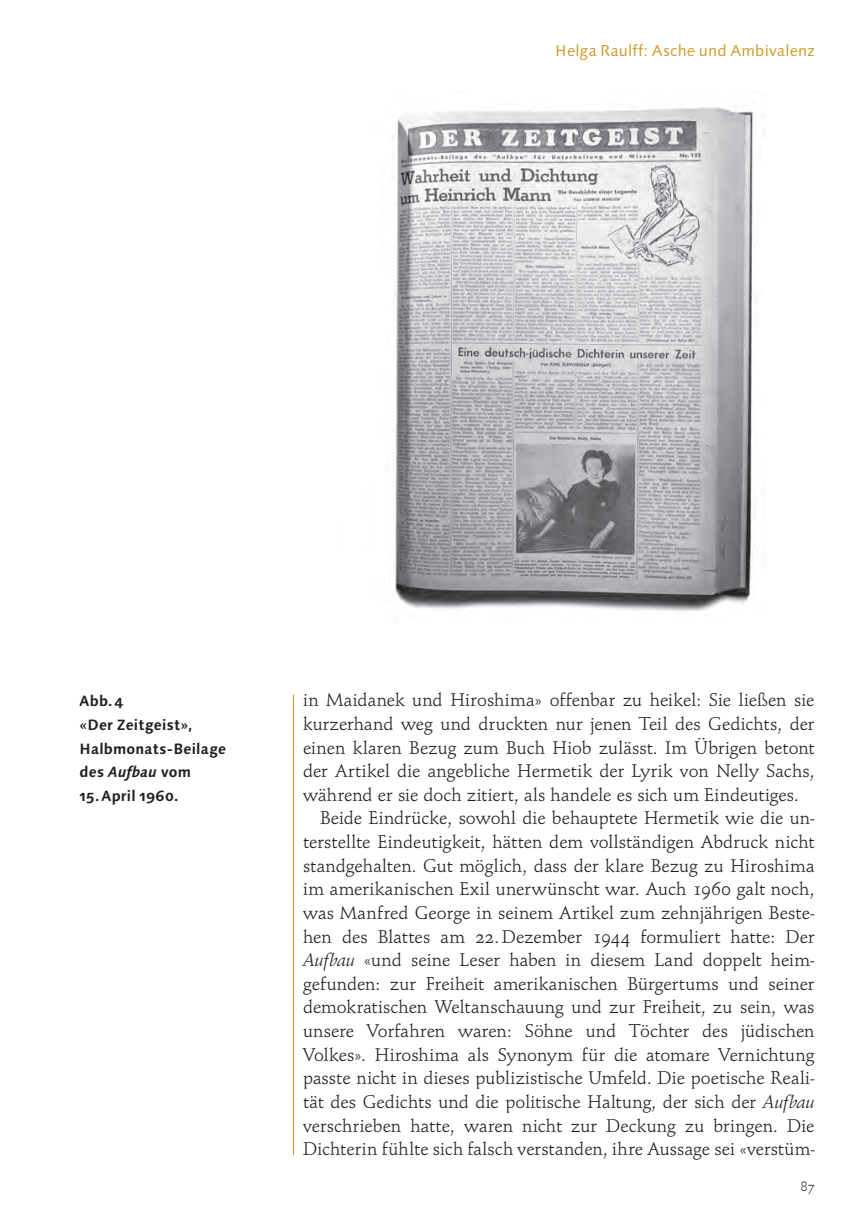
<style>
.page{position:relative;width:853px;height:1220px;background:#fff}
.page>*{position:absolute;margin:0;border:0;box-sizing:border-box;transform-origin:0 0}
.t1{font:19.25px "Schneidler OSF";letter-spacing:.005em;color:#231f20}
.t2{font:15.75px "Linotype Syntax Os F";letter-spacing:.015em;color:#cf9b2a}
.t3{font:700 14.88px/23.6px "Linotype Syntax Os F";letter-spacing:.015em;color:#231f20}
.t4{font:14px "Schneidler OSF";color:#231f20}
.s1{font-family:"Linotype Syntax SC"}
.s2{font-style:italic}
.s3{font-family:"Schneidler Ita"}
</style>
<div class="page">
<hr style="left:293px;top:694px;width:1px;height:460px;background:#cf9b2a">
<img style="left:395px;top:107px;width:361px;height:504px">
<p class="t2" style="left:555px;top:45px;width:260px">Helga Raulff<span class="s1">:</span> Asche und Ambivalenz</p>
<p class="t3" style="left:79px;top:690px;width:148px">Abb. 4<br>«Der Zeitgeist»,<br>Halbmonats-Beilage des <span class="s2">Aufbau</span> vom</p>
<p class="t3" style="left:79px;top:785px;width:100px">15. April 1960.</p>
<p class="t1" style="left:303px;top:692px;width:512px">in Maidanek und Hiroshima» offenbar zu heikel: Sie ließen sie</p>
<p class="t1" style="left:303px;top:716px;width:512px">kurzerhand weg und druckten nur jenen Teil des Gedichts, der</p>
<p class="t1" style="left:303px;top:739px;width:512px">einen klaren Bezug zum Buch Hiob zulässt. Im Übrigen betont</p>
<p class="t1" style="left:303px;top:763px;width:512px">der Artikel die angebliche Hermetik der Lyrik von Nelly Sachs,</p>
<p class="t1" style="left:303px;top:787px;width:497px">während er sie doch zitiert, als handele es sich um Eindeutiges.</p>
<p class="t1" style="left:320px;top:810px;width:495px">Beide Eindrücke, sowohl die behauptete Hermetik wie die un-</p>
<p class="t1" style="left:303px;top:834px;width:512px">terstellte Eindeutigkeit, hätten dem vollständigen Abdruck nicht</p>
<p class="t1" style="left:303px;top:858px;width:512px">standgehalten. Gut möglich, dass der klare Bezug zu Hiroshima</p>
<p class="t1" style="left:303px;top:881px;width:512px">im amerikanischen Exil unerwünscht war. Auch 1960 galt noch,</p>
<p class="t1" style="left:303px;top:905px;width:512px">was Manfred George in seinem Artikel zum zehnjährigen Beste-</p>
<p class="t1" style="left:303px;top:928px;width:512px">hen des Blattes am 22. Dezember 1944 formuliert hatte: Der</p>
<p class="t1" style="left:303px;top:952px;width:512px"><span class="s3">Aufbau</span> «und seine Leser haben in diesem Land doppelt heim-</p>
<p class="t1" style="left:303px;top:976px;width:512px">gefunden: zur Freiheit amerikanischen Bürgertums und seiner</p>
<p class="t1" style="left:303px;top:999px;width:512px">demokratischen Weltanschauung und zur Freiheit, zu sein, was</p>
<p class="t1" style="left:303px;top:1023px;width:512px">unsere Vorfahren waren: Söhne und Töchter des jüdischen</p>
<p class="t1" style="left:303px;top:1047px;width:512px">Volkes». Hiroshima als Synonym für die atomare Vernichtung</p>
<p class="t1" style="left:303px;top:1070px;width:512px">passte nicht in dieses publizistische Umfeld. Die poetische Reali-</p>
<p class="t1" style="left:303px;top:1094px;width:512px">tät des Gedichts und die politische Haltung, der sich der <span class="s3">Aufbau</span></p>
<p class="t1" style="left:303px;top:1117px;width:512px">verschrieben hatte, waren nicht zur Deckung zu bringen. Die</p>
<p class="t1" style="left:303px;top:1141px;width:513px">Dichterin fühlte sich falsch verstanden, ihre Aussage sei «verstüm-</p>
<p class="t4" style="left:800px;top:1180px;width:15px">87</p>
</div>
